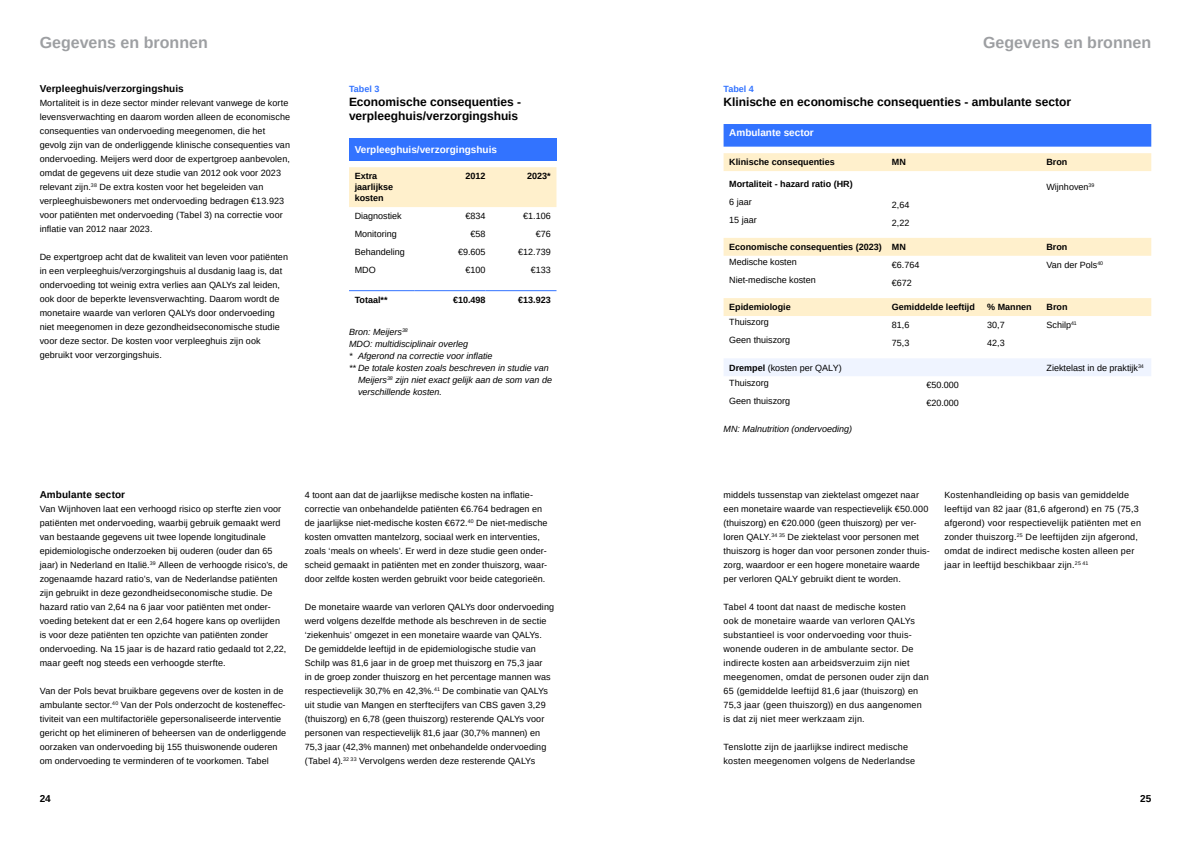
<style>
.page{position:relative;width:1191px;height:842px;background:#fff}
.page>*{position:absolute;margin:0;border:0;box-sizing:border-box;transform-origin:0 0}
.t1{font:700 16px "Arimo";color:#9d9fa2}
.t2{font:700 12px/14px "Arimo";letter-spacing:-.005em;color:#000}
.t3{font:700 10px "Arimo";letter-spacing:.005em;color:#000}
.t4{font:700 10px "Arimo";color:#fff}
.t5{font:9px/14px "Arimo";letter-spacing:.01em;color:#000}
.t6{font:italic 9px "Arimo";color:#000}
.t7{font:700 9px/11px "Arimo";color:#000}
.t8{font:700 9px "Arimo";color:#3273ff}
.s1{font-weight:700}
</style>
<div class="page">
<div style="left:349px;top:138px;width:207px;height:23px;background:#3273ff"></div>
<div style="left:349px;top:167px;width:207px;height:40px;background:#fff0cc"></div>
<hr style="left:349px;top:290px;width:66px;height:1px;background:#3273ff">
<hr style="left:415px;top:290px;width:70px;height:1px;background:#3273ff">
<hr style="left:485px;top:290px;width:71px;height:1px;background:#3273ff">
<div style="left:723px;top:124px;width:428px;height:23px;background:#3273ff"></div>
<svg style="left:723px;top:153px;width:428px;height:163px"></svg>
<div style="left:724px;top:358px;width:427px;height:18px;background:#eff4ff"></div>
<h1 class="t1" style="left:40px;top:36px;width:170px">Gegevens en bronnen</h1>
<h1 class="t1" style="left:983px;top:36px;width:170px">Gegevens en bronnen</h1>
<p class="t3" style="left:40px;top:85px;width:146px">Verpleeghuis/verzorgingshuis</p>
<p class="t5" style="left:40px;top:97px;width:252px">Mortaliteit is in deze sector minder relevant vanwege de korte levensverwachting en daarom worden alleen de economische consequenties van ondervoeding meegenomen, die het gevolg zijn van de onderliggende klinische consequenties van ondervoeding. Meijers werd door de expertgroep aanbevolen, omdat de gegevens uit deze studie van 2012 ook voor 2023 relevant zijn.<sup>38</sup> De extra kosten voor het begeleiden van verpleeghuisbewoners met ondervoeding bedragen €13.923 voor patiënten met ondervoeding (Tabel 3) na correctie voor inflatie van 2012 naar 2023.</p>
<p class="t5" style="left:40px;top:251px;width:250px">De expertgroep acht dat de kwaliteit van leven voor patiënten in een verpleeghuis/verzorgingshuis al dusdanig laag is, dat ondervoeding tot weinig extra verlies aan QALYs zal leiden, ook door de beperkte levensverwachting. Daarom wordt de monetaire waarde van verloren QALYs door ondervoeding niet meegenomen in deze gezondheidseconomische studie voor deze sector. De kosten voor verpleeghuis zijn ook gebruikt voor verzorgingshuis.</p>
<p class="t8" style="left:723px;top:85px;width:32px">Tabel 4</p>
<h2 class="t2" style="left:723px;top:96px;width:349px">Klinische en economische consequenties - ambulante sector</h2>
<p class="t4" style="left:729px;top:129px;width:86px">Ambulante sector</p>
<p class="t7" style="left:729px;top:158px;width:107px">Klinische consequenties</p>
<p class="t7" style="left:891px;top:158px;width:15px">MN</p>
<p class="t7" style="left:1046px;top:158px;width:22px">Bron</p>
<p class="t7" style="left:729px;top:179px;width:125px">Mortaliteit - hazard ratio (HR)</p>
<p class="t5" style="left:1046px;top:180px;width:49px">Wijnhoven<sup>39</sup></p>
<p class="t5" style="left:729px;top:196px;width:24px">6 jaar</p>
<p class="t5" style="left:891px;top:198px;width:19px">2,64</p>
<p class="t5" style="left:729px;top:213px;width:29px">15 jaar</p>
<p class="t5" style="left:891px;top:216px;width:19px">2,22</p>
<p class="t7" style="left:729px;top:242px;width:178px">Economische consequenties (2023) MN</p>
<p class="t7" style="left:1046px;top:242px;width:22px">Bron</p>
<p class="t5" style="left:729px;top:256px;width:69px">Medische kosten</p>
<p class="t5" style="left:891px;top:259px;width:29px">€6.764</p>
<p class="t5" style="left:1046px;top:259px;width:58px">Van der Pols<sup>40</sup></p>
<p class="t5" style="left:729px;top:274px;width:88px">Niet-medische kosten</p>
<p class="t5" style="left:891px;top:276px;width:22px">€672</p>
<p class="t7" style="left:729px;top:302px;width:63px">Epidemiologie</p>
<p class="t7" style="left:891px;top:302px;width:85px">Gemiddelde leeftijd</p>
<p class="t7" style="left:987px;top:302px;width:46px">% Mannen</p>
<p class="t7" style="left:1046px;top:302px;width:22px">Bron</p>
<p class="t5" style="left:729px;top:316px;width:41px">Thuiszorg</p>
<p class="t5" style="left:892px;top:319px;width:19px">81,6</p>
<p class="t5" style="left:987px;top:319px;width:19px">30,7</p>
<p class="t5" style="left:1046px;top:319px;width:32px">Schilp<sup>41</sup></p>
<p class="t5" style="left:729px;top:334px;width:63px">Geen thuiszorg</p>
<p class="t5" style="left:891px;top:337px;width:19px">75,3</p>
<p class="t5" style="left:987px;top:337px;width:19px">42,3</p>
<p class="t5" style="left:729px;top:361px;width:114px"><span class="s1">Drempel</span> (kosten per QALY)</p>
<p class="t5" style="left:1046px;top:361px;width:99px">Ziektelast in de praktijk<sup>34</sup></p>
<p class="t5" style="left:729px;top:376px;width:41px">Thuiszorg</p>
<p class="t5" style="left:926px;top:379px;width:34px">€50.000</p>
<p class="t5" style="left:729px;top:394px;width:63px">Geen thuiszorg</p>
<p class="t5" style="left:926px;top:397px;width:34px">€20.000</p>
<p class="t6" style="left:723px;top:425px;width:130px">MN: Malnutrition (ondervoeding)</p>
<p class="t8" style="left:349px;top:86px;width:32px">Tabel 3</p>
<h2 class="t2" style="left:349px;top:96px;width:174px">Economische consequenties - verpleeghuis/verzorgingshuis</h2>
<p class="t4" style="left:355px;top:146px;width:144px">Verpleeghuis/verzorgingshuis</p>
<p class="t7" style="left:355px;top:172px;width:40px">Extra jaarlijkse kosten</p>
<p class="t7" style="left:465px;top:172px;width:22px">2012</p>
<p class="t7" style="left:527px;top:172px;width:25px">2023*</p>
<p class="t5" style="left:355px;top:210px;width:49px">Diagnostiek</p>
<p class="t5" style="left:465px;top:210px;width:22px">€834</p>
<p class="t5" style="left:523px;top:210px;width:29px">€1.106</p>
<p class="t5" style="left:355px;top:228px;width:44px">Monitoring</p>
<p class="t5" style="left:470px;top:228px;width:17px">€58</p>
<p class="t5" style="left:536px;top:228px;width:17px">€76</p>
<p class="t5" style="left:355px;top:246px;width:52px">Behandeling</p>
<p class="t5" style="left:458px;top:246px;width:29px">€9.605</p>
<p class="t5" style="left:518px;top:246px;width:34px">€12.739</p>
<p class="t5" style="left:355px;top:264px;width:22px">MDO</p>
<p class="t5" style="left:465px;top:264px;width:22px">€100</p>
<p class="t5" style="left:531px;top:264px;width:22px">€133</p>
<p class="t7" style="left:355px;top:295px;width:34px">Totaal**</p>
<p class="t7" style="left:453px;top:295px;width:34px">€10.498</p>
<p class="t7" style="left:518px;top:295px;width:34px">€13.923</p>
<p class="t6" style="left:349px;top:329px;width:60px">Bron: Meijers<sup>38</sup></p>
<p class="t6" style="left:349px;top:341px;width:121px">MDO: multidisciplinair overleg</p>
<p class="t6" style="left:349px;top:350px;width:145px">* Afgerond na correctie voor inflatie</p>
<p class="t6" style="left:349px;top:365px;width:201px">** De totale kosten zoals beschreven in studie van</p>
<p class="t6" style="left:358px;top:377px;width:195px">Meijers<sup>38</sup> zijn niet exact gelijk aan de som van de</p>
<p class="t6" style="left:358px;top:389px;width:86px">verschillende kosten.</p>
<p class="t3" style="left:40px;top:491px;width:87px">Ambulante sector</p>
<p class="t5" style="left:40px;top:503px;width:250px">Van Wijnhoven laat een verhoogd risico op sterfte zien voor patiënten met ondervoeding, waarbij gebruik gemaakt werd van bestaande gegevens uit twee lopende longitudinale epidemiologische onderzoeken bij ouderen (ouder dan 65 jaar) in Nederland en Italië.<sup>39</sup> Alleen de verhoogde risico’s, de zogenaamde hazard ratio’s, van de Nederlandse patiënten zijn gebruikt in deze gezondheidseconomische studie. De hazard ratio van 2,64 na 6 jaar voor patiënten met onder&shy;voeding betekent dat er een 2,64 hogere kans op overlijden is voor deze patiënten ten opzichte van patiënten zonder ondervoeding. Na 15 jaar is de hazard ratio gedaald tot 2,22, maar geeft nog steeds een verhoogde sterfte.</p>
<p class="t5" style="left:40px;top:685px;width:248px">Van der Pols bevat bruikbare gegevens over de kosten in de ambulante sector.<sup>40</sup> Van der Pols onderzocht de kosteneffec&shy;tiviteit van een multifactoriële gepersonaliseerde interventie gericht op het elimineren of beheersen van de onderliggende oorzaken van ondervoeding bij 155 thuiswonende ouderen om ondervoeding te verminderen of te voorkomen. Tabel</p>
<p class="t5" style="left:305px;top:488px;width:244px">4 toont aan dat de jaarlijkse medische kosten na inflatie&shy;correctie van onbehandelde patiënten €6.764 bedragen en de jaarlijkse niet-medische kosten €672.<sup>40</sup> De niet-medische kosten omvatten mantelzorg, sociaal werk en interventies, zoals ‘meals on wheels’. Er werd in deze studie geen onder&shy;scheid gemaakt in patiënten met en zonder thuiszorg, waar&shy;door zelfde kosten werden gebruikt voor beide categorieën.</p>
<p class="t5" style="left:305px;top:601px;width:251px">De monetaire waarde van verloren QALYs door ondervoeding werd volgens dezelfde methode als beschreven in de sectie ‘ziekenhuis’ omgezet in een monetaire waarde van QALYs.<br>De gemiddelde leeftijd in de epidemiologische studie van Schilp was 81,6 jaar in de groep met thuiszorg en 75,3 jaar<br>in de groep zonder thuiszorg en het percentage mannen was respectievelijk 30,7% en 42,3%.<sup>41</sup> De combinatie van QALYs uit studie van Mangen en sterftecijfers van CBS gaven 3,29 (thuiszorg) en 6,78 (geen thuiszorg) resterende QALYs voor personen van respectievelijk 81,6 jaar (30,7% mannen) en 75,3 jaar (42,3% mannen) met onbehandelde ondervoeding (Tabel 4).<sup>32</sup> <sup>33</sup> Vervolgens werden deze resterende QALYs</p>
<p class="t5" style="left:723px;top:489px;width:208px">middels tussenstap van ziektelast omgezet naar een monetaire waarde van respectievelijk €50.000 (thuiszorg) en €20.000 (geen thuiszorg) per ver&shy;loren QALY.<sup>34</sup> <sup>35</sup> De ziektelast voor personen met thuiszorg is hoger dan voor personen zonder thuis&shy;zorg, waardoor er een hogere monetaire waarde per verloren QALY gebruikt dient te worden.</p>
<p class="t5" style="left:723px;top:601px;width:207px">Tabel 4 toont dat naast de medische kosten<br>ook de monetaire waarde van verloren QALYs substantieel is voor ondervoeding voor thuis&shy;wonende ouderen in de ambulante sector. De indirecte kosten aan arbeidsverzuim zijn niet meegenomen, omdat de personen ouder zijn dan 65 (gemiddelde leeftijd 81,6 jaar (thuiszorg) en 75,3 jaar (geen thuiszorg)) en dus aangenomen is dat zij niet meer werkzaam zijn.</p>
<p class="t5" style="left:723px;top:741px;width:193px">Tenslotte zijn de jaarlijkse indirect medische kosten meegenomen volgens de Nederlandse</p>
<p class="t5" style="left:944px;top:489px;width:198px">Kostenhandleiding op basis van gemiddelde leeftijd van 82 jaar (81,6 afgerond) en 75 (75,3 afgerond) voor respectievelijk patiënten met en zonder thuiszorg.<sup>25</sup> De leeftijden zijn afgerond, omdat de indirect medische kosten alleen per jaar in leeftijd beschikbaar zijn.<sup>25</sup> <sup>41</sup></p>
<p class="t3" style="left:40px;top:795px;width:13px">24</p>
<p class="t3" style="left:1140px;top:795px;width:13px">25</p>
</div>
